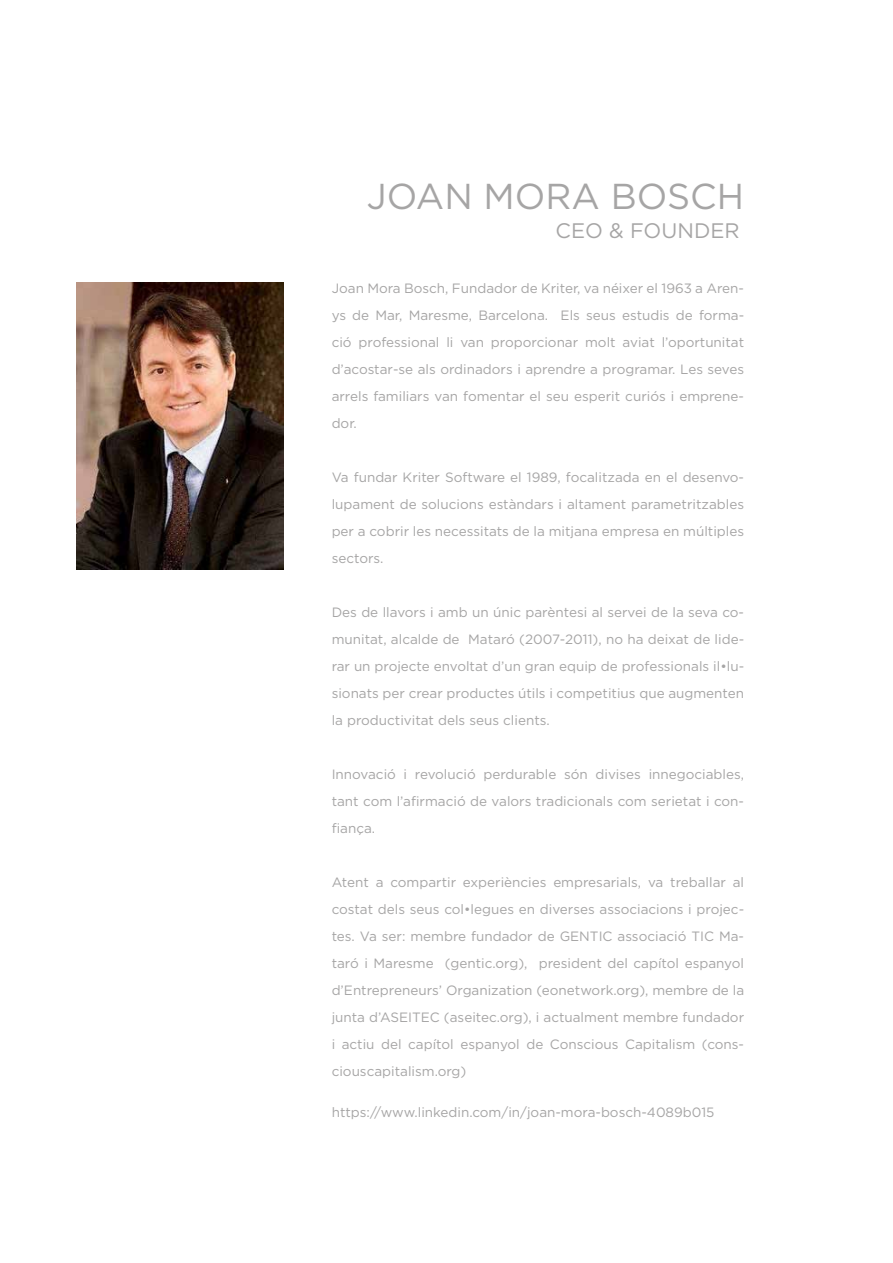
<style>
.page{position:relative;width:893px;height:1263px;background:#fff}
.page>*{position:absolute;margin:0;border:0;box-sizing:border-box;transform-origin:0 0}
.t1{font:36px "Gotham";color:#a6a5a5}
.t2{font:21px "Gotham";color:#a6a5a5}
.t3{font:13.5px/27px "Gotham";color:#a6a5a5;text-align:justify}
</style>
<div class="page">
<img style="left:77px;top:282px;width:206px;height:287px">
<h1 class="t1" style="left:367px;top:174px;width:379px">JOAN MORA BOSCH</h1>
<h2 class="t2" style="left:555px;top:217px;width:186px">CEO &amp; FOUNDER</h2>
<p class="t3" style="left:332px;top:274px;width:414px">Joan Mora Bosch, Fundador de Kriter, va néixer el 1963 a Aren&shy;ys de Mar, Maresme, Barcelona. Els seus estudis de forma&shy;ció professional li van proporcionar molt aviat l’oportunitat d’acostar-se als ordinadors i aprendre a programar. Les seves arrels familiars van fomentar el seu esperit curiós i emprene&shy;dor.</p>
<p class="t3" style="left:332px;top:463px;width:414px">Va fundar Kriter Software el 1989, focalitzada en el desenvo&shy;lupament de solucions estàndars i altament parametritzables per a cobrir les necessitats de la mitjana empresa en múltiples sectors.</p>
<p class="t3" style="left:332px;top:598px;width:414px">Des de llavors i amb un únic parèntesi al servei de la seva co&shy;munitat, alcalde de Mataró (2007-2011), no ha deixat de lide&shy;rar un projecte envoltat d’un gran equip de professionals il•lu&shy;sionats per crear productes útils i competitius que augmenten la productivitat dels seus clients.</p>
<p class="t3" style="left:332px;top:760px;width:414px">Innovació i revolució perdurable són divises innegociables, tant com l’afirmació de valors tradicionals com serietat i con&shy;fiança.</p>
<p class="t3" style="left:332px;top:868px;width:414px">Atent a compartir experiències empresarials, va treballar al costat dels seus col•legues en diverses associacions i projec&shy;tes. Va ser: membre fundador de GENTIC associació TIC Ma&shy;taró i Maresme (gentic.org), president del capítol espanyol d’Entrepreneurs’ Organization (eonetwork.org), membre de la junta d’ASEITEC (aseitec.org), i actualment membre fundador i actiu del capítol espanyol de Conscious Capitalism (cons&shy;ciouscapitalism.org)</p>
<p class="t3" style="left:332px;top:1098px;width:384px">https://www.linkedin.com/in/joan-mora-bosch-4089b015</p>
</div>
